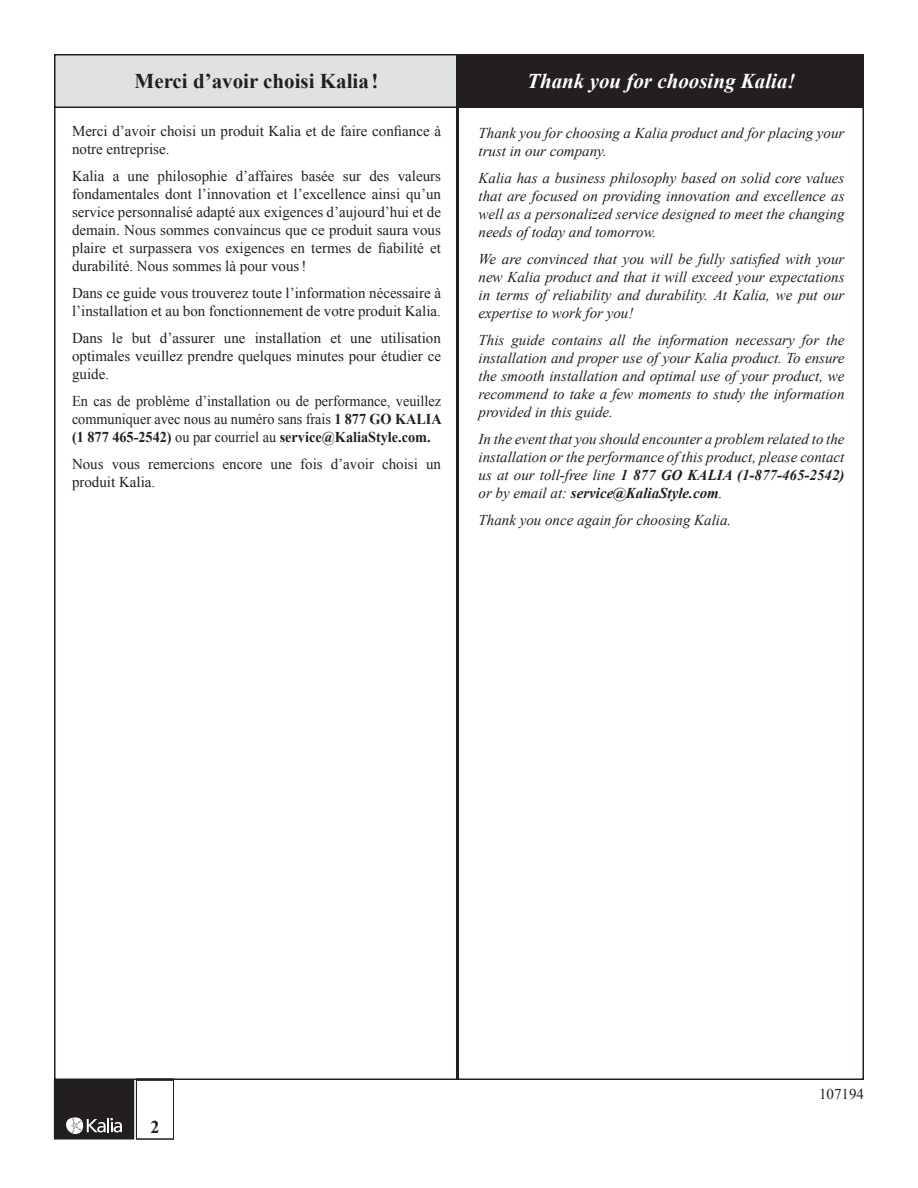
<style>
.page{position:relative;width:918px;height:1188px;background:#fff}
.page>*{position:absolute;margin:0;border:0;box-sizing:border-box;transform-origin:0 0}
.t1{font:italic 700 21px "Times New Roman";color:#fff}
.t2{font:700 21px "Times New Roman";color:#231f20}
.t3{font:700 18px "Times New Roman";color:#231f20}
.t4{font:italic 15px/18px "Times New Roman";color:#231f20;text-align:justify}
.t5{font:15px/18px "Times New Roman";color:#231f20}
.t6{font:15px/18px "Times New Roman";color:#231f20;text-align:justify;scale:.95 1}
.s1{font-weight:700}
</style>
<div class="page">
<div style="left:54px;top:1080px;width:80px;height:59px;background:#231f20"></div>
<svg style="left:66px;top:1117px;width:56px;height:17px"></svg>
<div style="left:136px;top:1078px;width:38px;height:61px;border:1px solid #231f20"></div>
<div style="left:136px;top:1080px;width:38px;height:59px;border:1px solid #231f20"></div>
<div style="left:55px;top:55px;width:403px;height:52px;background:#e0e1e3"></div>
<div style="left:54px;top:54px;width:405px;height:54px;border:2px solid #231f20"></div>
<div style="left:459px;top:54px;width:405px;height:54px;background:#231f20"></div>
<hr style="left:456px;top:54px;width:3px;height:1026px;background:#231f20">
<h1 class="t2" style="left:135px;top:67px;width:245px">Merci d’avoir choisi Kalia!</h1>
<h1 class="t1" style="left:527px;top:66px;width:270px">Thank you for choosing Kalia!</h1>
<p class="t5" style="left:72px;top:122px;width:371px">Merci d’avoir choisi un produit Kalia et de faire confiance à notre entreprise.</p>
<p class="t5" style="left:72px;top:167px;width:371px;text-align:justify">Kalia a une philosophie d’affaires basée sur des valeurs fondamentales dont l’innovation et l’excellence ainsi qu’un service personnalisé adapté aux exigences d’aujourd’hui et de demain. Nous sommes convaincus que ce produit saura vous plaire et surpassera vos exigences en termes de fiabilité et durabilité. Nous sommes là pour vous!</p>
<p class="t5" style="left:72px;top:284px;width:371px">Dans ce guide vous trouverez toute l’information nécessaire à l’installation et au bon fonctionnement de votre produit Kalia.</p>
<p class="t5" style="left:72px;top:329px;width:371px;text-align:justify">Dans le but d’assurer une installation et une utilisation optimales veuillez prendre quelques minutes pour étudier ce guide.</p>
<p class="t6" style="left:72px;top:392px;width:391px">En cas de problème d’installation ou de performance, veuillez communiquer avec nous au numéro sans frais <span class="s1">1 877 GO KALIA (1 877 465-2542)</span> ou par courriel au <span class="s1">service@KaliaStyle.com.</span></p>
<p class="t5" style="left:72px;top:455px;width:371px">Nous vous remercions encore une fois d’avoir choisi un produit Kalia.</p>
<p class="t4" style="left:478px;top:124px;width:367px">Thank you for choosing a Kalia product and for placing your trust in our company.</p>
<p class="t4" style="left:478px;top:169px;width:368px">Kalia has a business philosophy based on solid core values that are focused on providing innovation and excellence as well as a personalized service designed to meet the changing needs of today and tomorrow.</p>
<p class="t4" style="left:478px;top:250px;width:368px">We are convinced that you will be fully satisfied with your new Kalia product and that it will exceed your expectations in terms of reliability and durability. At Kalia, we put our expertise to work for you!</p>
<p class="t4" style="left:478px;top:331px;width:368px">This guide contains all the information necessary for the installation and proper use of your Kalia product. To ensure the smooth installation and optimal use of your product, we recommend to take a few moments to study the information provided in this guide.</p>
<p class="t4" style="left:478px;top:430px;width:368px">In the event that you should encounter a problem related to the installation or the performance of this product, please contact us at our toll-free line <span class="s1">1 877 GO KALIA (1-877-465-2542) </span>or by email at: <span class="s1">service@KaliaStyle.com</span>.</p>
<p class="t4" style="left:478px;top:511px;width:254px">Thank you once again for choosing Kalia.</p>
<p class="t3" style="left:150px;top:1115px;width:10px">2</p>
<p class="t5" style="left:819px;top:1084px;width:46px">107194</p>
</div>
